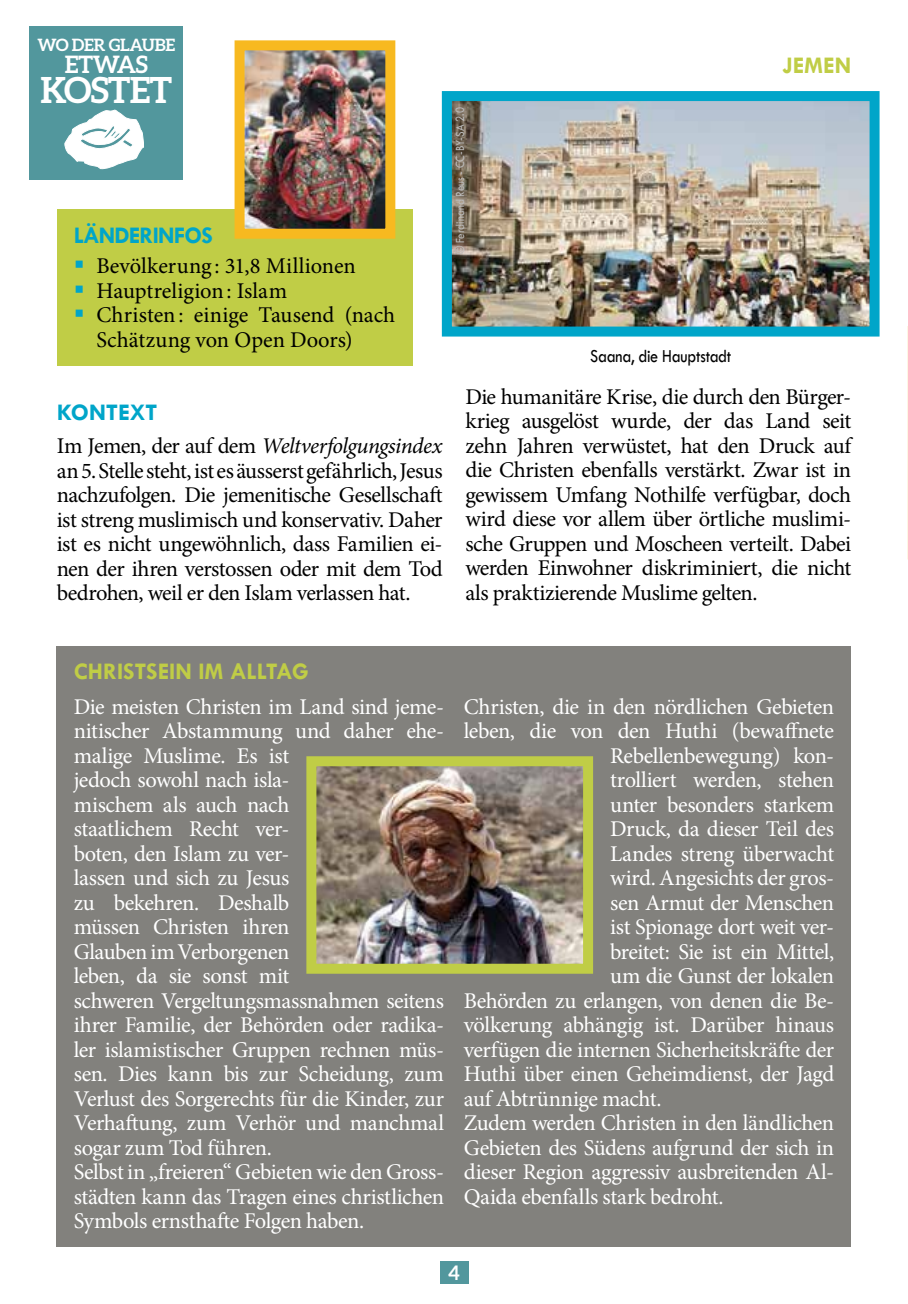
<style>
.page{position:relative;width:908px;height:1304px;background:#fff}
.page>*{position:absolute;margin:0;border:0;box-sizing:border-box;transform-origin:0 0}
.t1{font:700 36px "Aleo";letter-spacing:-.025em;color:#fff}
.t2{font:700 24px "Tw Cen";color:#c0cd46}
.t3{font:700 24px "Tw Cen";letter-spacing:-.035em;color:#00a5c9}
.t4{font:700 24px "Tw Cen";color:#00a5c9}
.t5{font:700 24px "Aleo";letter-spacing:-.025em;color:#fff}
.t6{font:22.4px/24.6px "Minion Pro";letter-spacing:-.025em;color:#fff}
.t7{font:22.4px/24.6px "Minion Pro";letter-spacing:-.01em;color:#000;text-align:justify}
.t8{font:700 20px "Aleo";color:#fff}
.t9{font:19px "Tw Cen";letter-spacing:-.01em;color:#000;scale:.85 1}
.t10{font:700 17px "Aleo";letter-spacing:-.015em;color:#fff}
.t11{font:13px "Tw Cen";color:#bcbcbc;scale:.85 1}
.s1{font-style:italic}
</style>
<div class="page">
<div style="left:440px;top:1261px;width:28px;height:23px;background:#52979d"></div>
<div style="left:57px;top:646px;width:793px;height:601px;background:#82817d"></div>
<div style="left:57px;top:209px;width:355px;height:157px;background:#c0cd46"></div>
<svg style="left:907px;top:326px;width:1px;height:233px"></svg>
<img style="left:317px;top:767px;width:265px;height:196px">
<div style="left:306px;top:756px;width:287px;height:218px;border:10px solid #c0cd46"></div>
<img style="left:452px;top:102px;width:416px;height:224px">
<div style="left:441px;top:91px;width:438px;height:246px;border:10px solid #00a5c9"></div>
<img style="left:245px;top:51px;width:139px;height:177px">
<div style="left:234px;top:40px;width:161px;height:199px;border:10px solid #f7b920"></div>
<div style="left:30px;top:27px;width:153px;height:153px;background:#52979d"></div>
<svg style="left:64px;top:109px;width:80px;height:60px"></svg>
<p class="t10" style="left:37px;top:35px;width:139px">WO DER GLAUBE</p>
<p class="t5" style="left:65px;top:50px;width:84px">ETWAS</p>
<h1 class="t1" style="left:40px;top:69px;width:133px">KOSTET</h1>
<p class="t3" style="left:74px;top:221px;width:141px">LÄNDERINFOS</p>
<p class="t7" style="left:96px;top:254px;width:300px;text-align:left">Bevölkerung : 31,8 Millionen<br>Hauptreligion: Islam<br>Christen: einige Tausend (nach<br>Schätzung von Open Doors)</p>
<p class="t4" style="left:57px;top:398px;width:102px">KONTEXT</p>
<p class="t7" style="left:57px;top:434px;width:387px">Im Jemen, der auf dem <span class="s1">Weltverfolgungsindex </span>an 5. Stelle steht, ist es äusserst gefährlich, Jesus nachzufolgen. Die jemenitische Gesellschaft ist streng muslimisch und konservativ. Daher ist es nicht ungewöhnlich, dass Familien ei&shy;nen der ihren verstossen oder mit dem Tod bedrohen, weil er den Islam verlassen hat.</p>
<p class="t11" style="left:452px;top:254px;width:174px;rotate:-90deg">© Ferdinand Reus - CC-BY-SA 2.0</p>
<p class="t2" style="left:782px;top:51px;width:70px">JEMEN</p>
<p class="t9" style="left:590px;top:344px;width:167px">Saana, die Hauptstadt</p>
<p class="t7" style="left:465px;top:385px;width:389px">Die humanitäre Krise, die durch den Bürger&shy;krieg ausgelöst wurde, der das Land seit zehn Jahren verwüstet, hat den Druck auf die Christen ebenfalls verstärkt. Zwar ist in gewissem Umfang Nothilfe verfügbar, doch wird diese vor allem über örtliche muslimi&shy;sche Gruppen und Moscheen verteilt. Dabei werden Einwohner diskriminiert, die nicht als praktizierende Muslime gelten.</p>
<p class="t2" style="left:74px;top:657px;width:236px">CHRISTSEIN IM ALLTAG</p>
<p class="t6" style="left:74px;top:694px;width:371px">Die meisten Christen im Land sind jeme&shy;nitischer Abstammung und daher ehe&shy;malige Muslime. Es ist<br>jedoch sowohl nach isla-<br>mischem als auch nach<br>staatlichem Recht ver-<br>boten, den Islam zu ver-<br>lassen und sich zu Jesus<br>zu bekehren. Deshalb<br>müssen Christen ihren<br>Glauben im Verborgenen<br>leben, da sie sonst mit<br>schweren Vergeltungsmassnahmen seitens ihrer Familie, der Behörden oder radika&shy;ler islamistischer Gruppen rechnen müs&shy;sen. Dies kann bis zur Scheidung, zum<br>Verlust des Sorgerechts für die Kinder, zur<br>Verhaftung, zum Verhör und manchmal sogar zum Tod führen.<br>Selbst in „freieren“ Gebieten wie den Gross&shy;städten kann das Tragen eines christlichen<br>Symbols ernsthafte Folgen haben.</p>
<p class="t6" style="left:463px;top:694px;width:371px">Christen, die in den nördlichen Gebieten</p>
<p class="t6" style="left:463px;top:719px;width:371px">leben, die von den Huthi (bewaffnete</p>
<p class="t6" style="left:610px;top:743px;width:225px">Rebellenbewegung) kon-</p>
<p class="t6" style="left:610px;top:768px;width:225px">trolliert werden, stehen</p>
<p class="t6" style="left:610px;top:792px;width:225px">unter besonders starkem</p>
<p class="t6" style="left:610px;top:817px;width:225px">Druck, da dieser Teil des</p>
<p class="t6" style="left:610px;top:841px;width:225px">Landes streng überwacht</p>
<p class="t6" style="left:610px;top:866px;width:225px">wird. Angesichts der gros-</p>
<p class="t6" style="left:610px;top:890px;width:225px">sen Armut der Menschen</p>
<p class="t6" style="left:610px;top:915px;width:225px">ist Spionage dort weit ver-</p>
<p class="t6" style="left:610px;top:939px;width:225px">breitet: Sie ist ein Mittel,</p>
<p class="t6" style="left:610px;top:964px;width:225px">um die Gunst der lokalen</p>
<p class="t6" style="left:463px;top:988px;width:371px">Behörden zu erlangen, von denen die Be-</p>
<p class="t6" style="left:463px;top:1013px;width:371px">völkerung abhängig ist. Darüber hinaus</p>
<p class="t6" style="left:463px;top:1037px;width:371px">verfügen die internen Sicherheitskräfte der</p>
<p class="t6" style="left:463px;top:1062px;width:371px">Huthi über einen Geheimdienst, der Jagd</p>
<p class="t6" style="left:463px;top:1086px;width:199px">auf Abtrünnige macht.</p>
<p class="t6" style="left:463px;top:1111px;width:371px">Zudem werden Christen in den ländlichen</p>
<p class="t6" style="left:463px;top:1135px;width:371px">Gebieten des Südens aufgrund der sich in</p>
<p class="t6" style="left:463px;top:1160px;width:369px">dieser Region aggressiv ausbreitenden Al-</p>
<p class="t6" style="left:463px;top:1184px;width:261px">Qaida ebenfalls stark bedroht.</p>
<p class="t8" style="left:448px;top:1261px;width:13px">4</p>
</div>
